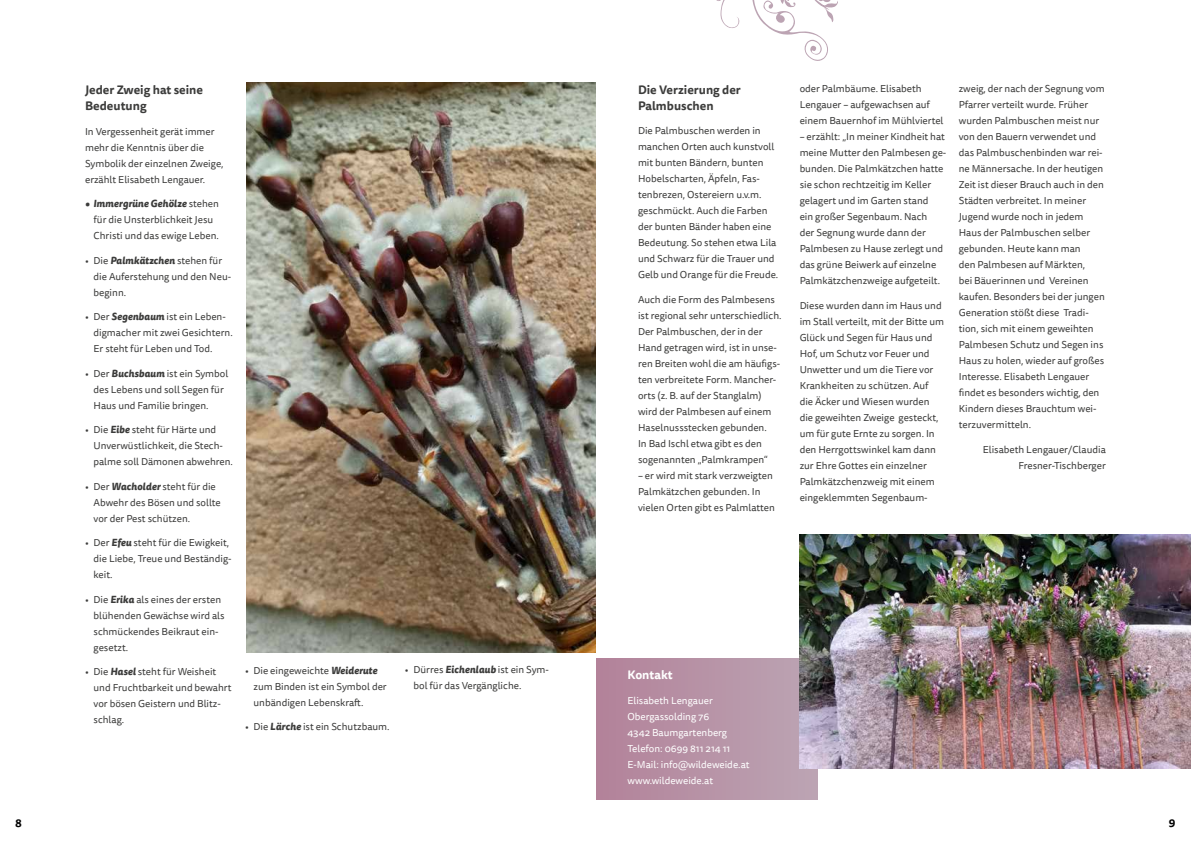
<style>
.page{position:relative;width:1191px;height:842px;background:#fff}
.page>*{position:absolute;margin:0;border:0;box-sizing:border-box;transform-origin:0 0}
.t1{font:700 12px/16px "Tisa Sans Pro";color:#3c3c3b}
.t2{font:700 12px "Tisa Sans Pro";color:#fff}
.t3{font:700 10.9px "Tisa Sans Pro";color:#000}
.t4{font:10px/16px "Tisa Sans Pro";color:#3c3c3b}
.t5{font:10px/16px "Tisa Sans Pro";color:#fff}
.s1{font-weight:800;font-style:italic}
</style>
<div class="page">
<svg style="left:716px;top:0;width:122px;height:61px"></svg>
<img style="left:247px;top:82px;width:348px;height:570px">
<div style="left:596px;top:658px;width:221px;height:141px;background:linear-gradient(to right,#b28199,#bca5b4)"></div>
<img style="left:799px;top:534px;width:392px;height:234px">
<p class="t1" style="left:85px;top:82px;width:120px">Jeder Zweig hat seine<br>Bedeutung</p>
<p class="t4" style="left:85px;top:124px;width:140px">In Vergessenheit gerät immer mehr die Kenntnis über die<br>Symbolik der einzelnen Zweige, erzählt Elisabeth Lengauer.</p>
<p class="t4" style="left:94px;top:196px;width:127px;text-indent:-8px"><span class="s1">• Immergrüne Gehölze</span> stehen für die Unsterblichkeit Jesu<br>Christi und das ewige Leben.</p>
<p class="t4" style="left:94px;top:253px;width:139px;text-indent:-8px">• Die <span class="s1">Palmkätzchen</span> stehen für die Auferstehung und den Neu&shy;beginn.</p>
<p class="t4" style="left:94px;top:309px;width:141px;text-indent:-8px">• Der <span class="s1">Segenbaum</span> ist ein Leben&shy;digmacher mit zwei Gesichtern.<br>Er steht für Leben und Tod.</p>
<p class="t4" style="left:94px;top:366px;width:136px;text-indent:-8px">• Der <span class="s1">Buchsbaum</span> ist ein Symbol des Lebens und soll Segen für<br>Haus und Familie bringen.</p>
<p class="t4" style="left:94px;top:422px;width:141px;text-indent:-8px">• Die <span class="s1">Eibe</span> steht für Härte und<br>Unverwüstlichkeit, die Stech&shy;palme soll Dämonen abwehren.</p>
<p class="t4" style="left:94px;top:479px;width:129px;text-indent:-8px">• Der <span class="s1">Wacholder</span> steht für die<br>Abwehr des Bösen und sollte vor der Pest schützen.</p>
<p class="t4" style="left:94px;top:535px;width:139px;text-indent:-8px">• Der <span class="s1">Efeu</span> steht für die Ewigkeit, die Liebe, Treue und Beständig&shy;keit.</p>
<p class="t4" style="left:94px;top:592px;width:132px;text-indent:-8px">• Die <span class="s1">Erika</span> als eines der ersten blühenden Gewächse wird als schmückendes Beikraut ein&shy;gesetzt.</p>
<p class="t4" style="left:94px;top:664px;width:139px;text-indent:-8px">• Die <span class="s1">Hasel</span> steht für Weisheit und Fruchtbarkeit und bewahrt vor bösen Geistern und Blitz&shy;schlag.</p>
<p class="t4" style="left:253px;top:663px;width:135px;text-indent:-8px">• Die eingeweichte <span class="s1">Weiderute </span>zum Binden ist ein Symbol der unbändigen Lebenskraft.</p>
<p class="t4" style="left:245px;top:719px;width:146px">• Die <span class="s1">Lärche</span> ist ein Schutzbaum.</p>
<p class="t4" style="left:413px;top:662px;width:137px;text-indent:-8px">• Dürres <span class="s1">Eichenlaub</span> ist ein Sym&shy;bol für das Vergängliche.</p>
<p class="t1" style="left:638px;top:82px;width:104px">Die Verzierung der<br>Palmbuschen</p>
<p class="t4" style="left:638px;top:123px;width:142px">Die Palmbuschen werden in manchen Orten auch kunstvoll mit bunten Bändern, bunten<br>Hobelscharten, Äpfeln, Fas&shy;tenbrezen, Ostereiern u.v.m. geschmückt. Auch die Farben der bunten Bänder haben eine<br>Bedeutung. So stehen etwa Lila und Schwarz für die Trauer und<br>Gelb und Orange für die Freude.</p>
<p class="t4" style="left:638px;top:292px;width:145px">Auch die Form des Palmbesens ist regional sehr unterschiedlich.<br>Der Palmbuschen, der in der<br>Hand getragen wird, ist in unse&shy;ren Breiten wohl die am häufigs&shy;ten verbreitete Form. Mancher&shy;orts (z. B. auf der Stanglalm) wird der Palmbesen auf einem<br>Haselnussstecken gebunden.<br>In Bad Ischl etwa gibt es den sogenannten „Palmkrampen“</p>
<p class="t4" style="left:638px;top:468px;width:138px">– er wird mit stark verzweigten<br>Palmkätzchen gebunden. In vielen Orten gibt es Palmlatten</p>
<p class="t4" style="left:799px;top:81px;width:145px">oder Palmbäume. Elisabeth<br>Lengauer – aufgewachsen auf einem Bauernhof im Mühlviertel</p>
<p class="t4" style="left:799px;top:129px;width:148px">– erzählt: „In meiner Kindheit hat meine Mutter den Palmbesen ge&shy;bunden. Die Palmkätzchen hatte sie schon rechtzeitig im Keller gelagert und im Garten stand<br>ein großer Segenbaum. Nach<br>der Segnung wurde dann der<br>Palmbesen zu Hause zerlegt und das grüne Beiwerk auf einzelne<br>Palmkätzchenzweige aufgeteilt.</p>
<p class="t4" style="left:799px;top:298px;width:146px">Diese wurden dann im Haus und im Stall verteilt, mit der Bitte um<br>Glück und Segen für Haus und<br>Hof, um Schutz vor Feuer und<br>Unwetter und um die Tiere vor<br>Krankheiten zu schützen. Auf die Äcker und Wiesen wurden die geweihten Zweige gesteckt, um für gute Ernte zu sorgen. In den Herrgottswinkel kam dann zur Ehre Gottes ein einzelner<br>Palmkätzchenzweig mit einem eingeklemmten Segenbaum-</p>
<p class="t4" style="left:958px;top:81px;width:147px">zweig, der nach der Segnung vom<br>Pfarrer verteilt wurde. Früher wurden Palmbuschen meist nur von den Bauern verwendet und das Palmbuschenbinden war rei&shy;ne Männersache. In der heutigen<br>Zeit ist dieser Brauch auch in den<br>Städten verbreitet. In meiner<br>Jugend wurde noch in jedem<br>Haus der Palmbuschen selber gebunden. Heute kann man<br>den Palmbesen auf Märkten,<br>bei Bäuerinnen und Vereinen kaufen. Besonders bei der jungen<br>Generation stößt diese Tradi&shy;tion, sich mit einem geweihten<br>Palmbesen Schutz und Segen ins<br>Haus zu holen, wieder auf großes<br>Interesse. Elisabeth Lengauer findet es besonders wichtig, den<br>Kindern dieses Brauchtum wei&shy;terzuvermitteln.</p>
<p class="t4" style="left:982px;top:442px;width:125px;text-align:right">Elisabeth Lengauer/Claudia<br>Fresner-Tischberger</p>
<p class="t2" style="left:627px;top:666px;width:47px">Kontakt</p>
<p class="t5" style="left:627px;top:692px;width:124px">Elisabeth Lengauer<br>Obergassolding 76<br>4342 Baumgartenberg<br>Telefon: 0699 811 214 11<br>E-Mail: info@wildeweide.at www.wildeweide.at</p>
<p class="t3" style="left:15px;top:815px;width:8px">8</p>
<p class="t3" style="left:1169px;top:815px;width:8px">9</p>
</div>
